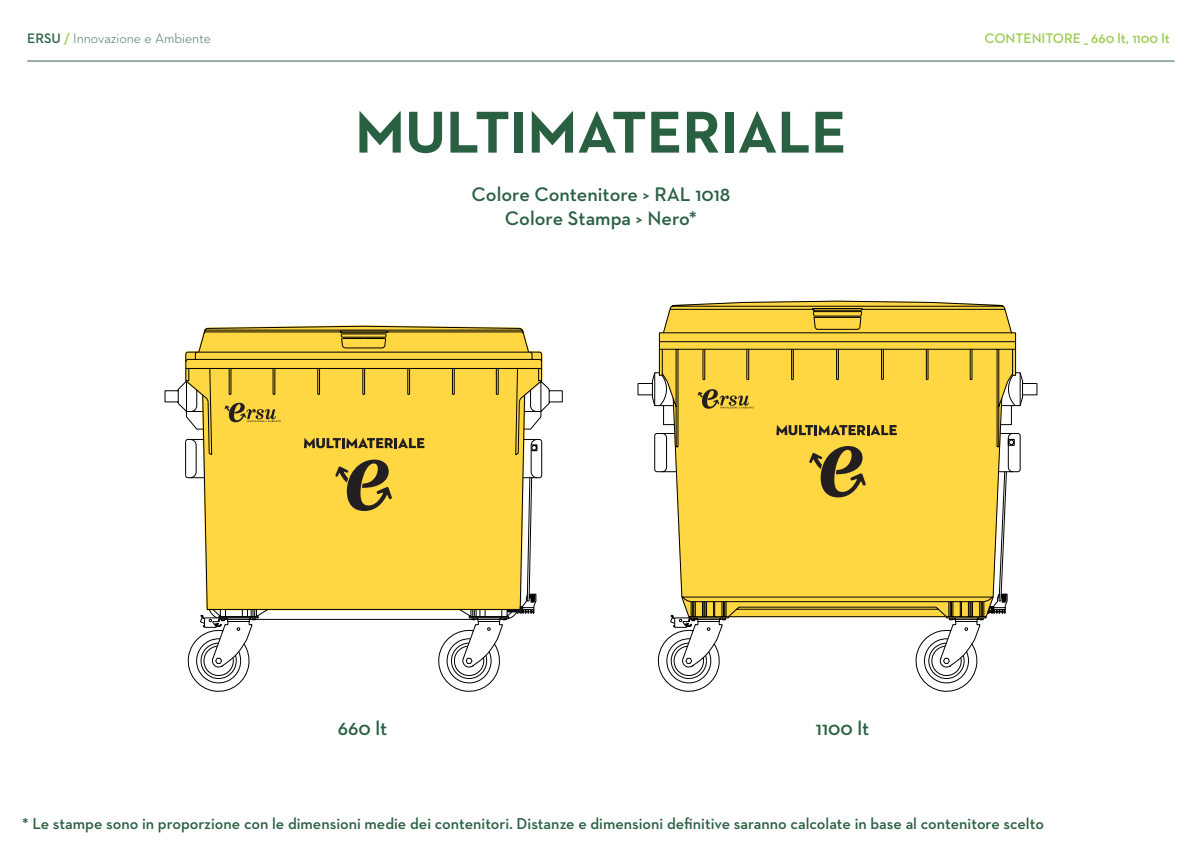
<style>
.page{position:relative;width:1202px;height:854px;background:#fff}
.page>*{position:absolute;margin:0;border:0;box-sizing:border-box;transform-origin:0 0}
.t1{font:700 60px "Neutraface 2 Text";color:#2a6042}
.t2{font:600 20px/24px "Neutraface 2 Text";color:#2a6042;text-align:center}
.t3{font:600 16px "Neutraface 2 Text";color:#2a6042}
.t4{font:300 14px "Neutraface 2 Text";color:#2a6042}
.t5{font:600 14px "Neutraface 2 Text";color:#99cb4e}
.s1{font-weight:600}
.s2{font-weight:600;color:#99cb4e}
</style>
<div class="page">
<hr style="left:27px;top:61px;width:1148px;height:1px;background:#34624c">
<svg style="left:164px;top:382px;width:399px;height:28px"></svg>
<svg style="left:185px;top:422px;width:357px;height:57px;background:#f4d254"></svg>
<svg style="left:670px;top:300px;width:335px;height:7px"></svg>
<svg style="left:651px;top:333px;width:373px;height:140px"></svg>
<svg style="left:664px;top:602px;width:343px;height:85px"></svg>
<hr style="left:728px;top:616px;width:218px;height:1px;background:#000001">
<svg style="left:658px;top:408px;width:358px;height:194px;background:#f8d554"></svg>
<svg style="left:658px;top:307px;width:358px;height:101px;background:#e9c643"></svg>
<svg style="left:809px;top:446px;width:57px;height:51px;background:#a08733"></svg>
<svg style="left:184px;top:330px;width:359px;height:92px;background:#e7c447"></svg>
<svg style="left:194px;top:459px;width:343px;height:228px"></svg>
<svg style="left:304px;top:437px;width:120px;height:11px"></svg>
<svg style="left:776px;top:424px;width:121px;height:11px"></svg>
<p class="t4" style="left:27px;top:29px;width:185px"><span class="s1">ERSU</span> <span class="s2">/</span> Innovazione e Ambiente</p>
<h1 class="t1" style="left:355px;top:94px;width:493px">MULTIMATERIALE</h1>
<p class="t2" style="left:472px;top:181px;width:260px">Colore Contenitore &gt; RAL 1018<br>Colore Stampa &gt; Nero*</p>
<p class="t5" style="left:984px;top:29px;width:187px">CONTENITORE _ 660 lt, 1100 lt</p>
<p class="t2" style="left:338px;top:716px;width:51px">660 lt</p>
<p class="t2" style="left:816px;top:716px;width:55px">1100 lt</p>
<p class="t3" style="left:22px;top:812px;width:1023px">* Le stampe sono in proporzione con le dimensioni medie dei contenitori. Distanze e dimensioni definitive saranno calcolate in base al contenitore scelto</p>
</div>
